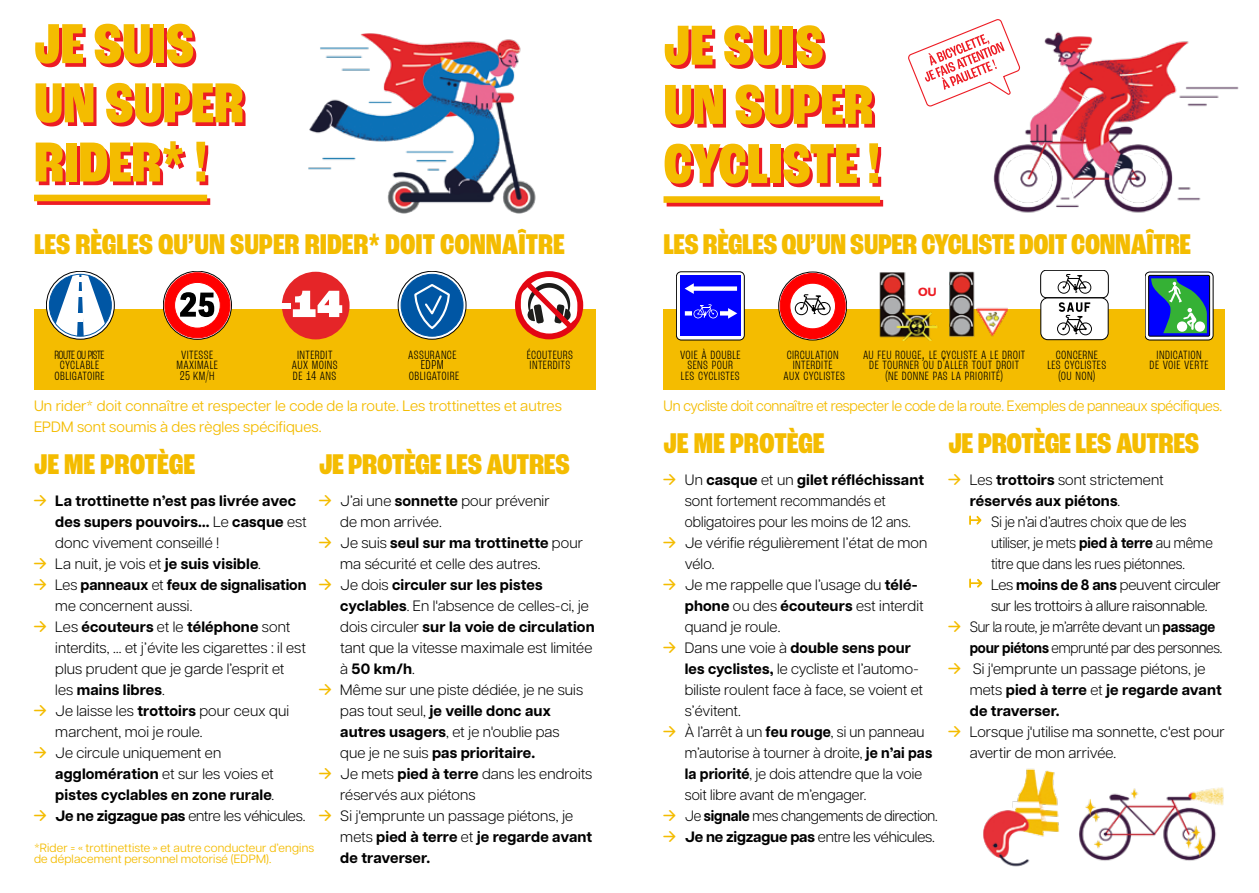
<style>
.page{position:relative;width:1259px;height:893px;background:#fff}
.page>*{position:absolute;margin:0;border:0;box-sizing:border-box;transform-origin:0 0}
.t1{font:800 condensed 59.25px/59.2px "Roc Grotesk";color:#f4bc00}
.t2{font:800 condensed 30px "Roc Grotesk";letter-spacing:-.01em;color:#f4bc00}
.t3{font:300 15px/21px "Articulat CF";letter-spacing:.005em;color:#000}
.t4{font:15px "Articulat CF";letter-spacing:-.01em;color:#f4bc00}
.t5{font:300 15px "Articulat CF";letter-spacing:.005em;color:#000;scale:.93 1}
.t6{font:700 15px/21px "Articulat CF";letter-spacing:.01em;color:#000}
.t7{font:15px "Articulat CF";letter-spacing:-.01em;color:#f4bc00;scale:.95 1}
.t8{font:300 15px "Articulat CF";letter-spacing:-.015em;color:#000}
.t9{font:300 15px "Articulat CF";letter-spacing:-.02em;color:#000;scale:.92 1}
.t10{font:300 15px "Articulat CF";letter-spacing:-.015em;color:#000;scale:.92 1}
.t11{font:300 condensed 13.5px "Roc Grotesk";color:#000}
.t12{font:300 condensed 12.6px/10.5px "Roc Grotesk";letter-spacing:.03em;color:#000;text-align:center}
.t13{font:700 12.6px "Roc Grotesk";color:#ed1c24}
.t14{font:12px/10.5px "Articulat CF";letter-spacing:.015em;color:#f4bc00}
.s1{font-size:13.5px}
.s2{font-size:18px}
.s3{font-weight:700}
.s4{font-weight:300}
</style>
<div class="page">
<div style="left:34px;top:309px;width:561px;height:81px;background:#f4bc00"></div>
<div style="left:666px;top:200px;width:217px;height:6px;background:#ed1c24"></div>
<div style="left:663px;top:196px;width:217px;height:7px;background:#f4bc00"></div>
<svg style="left:37px;top:198px;width:173px;height:7px"></svg>
<div style="left:34px;top:195px;width:173px;height:6px;background:#f4bc00"></div>
<svg style="left:163px;top:271px;width:68px;height:68px"></svg>
<div style="left:163px;top:271px;width:68px;height:68px;border:1px solid #000;border-radius:50%"></div>
<div style="left:165px;top:273px;width:65px;height:65px;background:#f00;border-radius:50%"></div>
<div style="left:165px;top:273px;width:65px;height:65px;border:1px solid #f00;border-radius:50%"></div>
<div style="left:175px;top:282px;width:45px;height:46px;background:#fff;border-radius:50%"></div>
<div style="left:174px;top:282px;width:46px;height:46px;border:1px solid #f00;border-radius:50%"></div>
<svg style="left:180px;top:292px;width:34px;height:25px"></svg>
<svg style="left:398px;top:271px;width:68px;height:68px"></svg>
<div style="left:398px;top:271px;width:68px;height:68px;border:1px solid #000;border-radius:50%"></div>
<div style="left:401px;top:274px;width:62px;height:62px;background:#0056a4;border-radius:50%"></div>
<div style="left:401px;top:274px;width:62px;height:62px;border:1px solid #0056a4;border-radius:50%"></div>
<svg style="left:413px;top:284px;width:38px;height:47px"></svg>
<svg style="left:515px;top:271px;width:68px;height:68px"></svg>
<svg style="left:46px;top:271px;width:68px;height:68px"></svg>
<div style="left:46px;top:271px;width:68px;height:68px;border:1px solid #000;border-radius:50%"></div>
<div style="left:49px;top:274px;width:62px;height:62px;background:#0056a4;border-radius:50%"></div>
<svg style="left:55px;top:273px;width:51px;height:64px"></svg>
<div style="left:77px;top:313px;width:6px;height:8px;background:#fff"></div>
<div style="left:663px;top:309px;width:562px;height:81px;background:#f4bc00"></div>
<svg style="left:676px;top:272px;width:68px;height:68px;background:#4242f7"></svg>
<svg style="left:778px;top:272px;width:68px;height:68px"></svg>
<div style="left:778px;top:272px;width:69px;height:68px;border:1px solid #000;border-radius:50%"></div>
<div style="left:780px;top:273px;width:65px;height:66px;background:#f00;border-radius:50%"></div>
<div style="left:780px;top:273px;width:65px;height:66px;border:1px solid #f00;border-radius:50%"></div>
<div style="left:790px;top:283px;width:45px;height:46px;background:#fff;border-radius:50%"></div>
<div style="left:790px;top:283px;width:45px;height:46px;border:1px solid #f00;border-radius:50%"></div>
<svg style="left:795px;top:294px;width:35px;height:21px"></svg>
<svg style="left:1145px;top:272px;width:68px;height:68px;background:#4a75a3"></svg>
<div style="left:1040px;top:298px;width:68px;height:42px;background:#fff;border-radius:7px"></div>
<div style="left:1040px;top:297px;width:68px;height:43px;border:1px solid #000;border-radius:7px"></div>
<svg style="left:1040px;top:270px;width:68px;height:65px"></svg>
<img style="left:880px;top:272px;width:58px;height:68px">
<img style="left:949px;top:272px;width:58px;height:65px">
<svg style="left:908px;top:31px;width:60px;height:76px"></svg>
<div style="left:282px;top:272px;width:67px;height:67px;background:#e52528;border-radius:50%"></div>
<div style="left:280px;top:303px;width:10px;height:6px;background:#fff"></div>
<svg style="left:293px;top:291px;width:49px;height:26px"></svg>
<img style="left:968px;top:19px;width:271px;height:194px">
<img style="left:308px;top:33px;width:228px;height:180px">
<img style="left:983px;top:768px;width:241px;height:99px">
<h1 class="t1" style="left:34px;top:16px;width:211px">JE SUIS<br>UN SUPER<br>RIDER* !</h1>
<h1 class="t1" style="left:663px;top:17px;width:218px">JE SUIS<br>UN SUPER<br>CYCLISTE !</h1>
<h2 class="t2" style="left:34px;top:226px;width:532px">LES RÈGLES QU’UN SUPER RIDER* DOIT CONNAÎTRE</h2>
<h2 class="t2" style="left:663px;top:226px;width:529px">LES RÈGLES QU’UN SUPER CYCLISTE DOIT CONNAÎTRE</h2>
<p class="t13" style="left:918px;top:284px;width:20px">ou</p>
<p class="t12" style="left:54px;top:349px;width:52px">ROUTE OU PISTE<br>CYCLABLE<br>OBLIGATOIRE</p>
<p class="t12" style="left:176px;top:349px;width:43px">VITESSE<br>MAXIMALE<br><span class="s1">25</span> KM<span class="s1">/</span>H</p>
<p class="t12" style="left:292px;top:349px;width:47px">INTERDIT<br>AUX MOINS<br>DE <span class="s1">14</span> ANS</p>
<p class="t12" style="left:408px;top:349px;width:50px">ASSURANCE</p>
<p class="t11" style="left:421px;top:357px;width:7px">EDPM</p>
<p class="t12" style="left:409px;top:370px;width:52px">OBLIGATOIRE</p>
<p class="t12" style="left:527px;top:349px;width:48px;text-align:left">ÉCOUTEURS<br>INTERDITS</p>
<p class="t12" style="left:680px;top:349px;width:62px">VOIE À DOUBLE<br>SENS POUR<br>LES CYCLISTES</p>
<p class="t12" style="left:783px;top:349px;width:63px">CIRCULATION<br>INTERDITE<br>AUX CYCLISTES</p>
<p class="t12" style="left:1047px;top:349px;width:60px">CONCERNE<br>LES CYCLISTES <span class="s1">(</span>OU NON<span class="s1">)</span></p>
<p class="t12" style="left:1149px;top:349px;width:61px">INDICATION<br>DE VOIE VERTE</p>
<p class="t12" style="left:863px;top:349px;width:164px">AU FEU ROUGE<span class="s2">,</span> LE CYCLISTE A LE DROIT<br>DE TOURNER OU D<span class="s2">'</span>ALLER TOUT DROIT <span class="s1">(</span>NE DONNE PAS LA PRIORITÉ<span class="s1">)</span></p>
<p class="t4" style="left:34px;top:395px;width:529px">Un rider* doit connaître et respecter le code de la route. Les trottinettes et autres</p>
<p class="t7" style="left:663px;top:395px;width:589px">Un cycliste doit connaître et respecter le code de la route. Exemples de panneaux spécifiques.</p>
<p class="t4" style="left:34px;top:416px;width:289px">EPDM sont soumis à des règles spécifiques.</p>
<h2 class="t2" style="left:663px;top:425px;width:163px">JE ME PROTÈGE</h2>
<p class="t3" style="left:685px;top:468px;width:254px">Un <span class="s3">casque</span> et un <span class="s3">gilet réfléchissant </span>sont fortement recommandés et obligatoires pour les moins de 12 ans.<br>Je vérifie régulièrement l’état de mon vélo.<br>Je me rappelle que l’usage du <span class="s3">télé&shy;phone</span> ou des <span class="s3">écouteurs</span> est interdit quand je roule.<br>Dans une voie à <span class="s3">double sens pour<br>les cyclistes,</span> le cycliste et l’automo&shy;biliste roulent face à face, se voient et s’évitent.<br>À l’arrêt à un <span class="s3">feu rouge</span>, si un panneau m’autorise à tourner à droite, <span class="s3">je n’ai pas la priorité</span>, je dois attendre que la voie soit libre avant de m’engager.<br>Je <span class="s3">signale</span> mes changements de direction.<br><span class="s3">Je ne zigzague pas</span> entre les véhicules.</p>
<h2 class="t2" style="left:948px;top:425px;width:252px">JE PROTÈGE LES AUTRES</h2>
<p class="t6" style="left:969px;top:468px;width:195px"><span class="s4">Les</span> trottoirs <span class="s4">sont strictement </span>réservés aux piétons<span class="s4">.</span></p>
<p class="t5" style="left:991px;top:511px;width:212px">Si je n’ai d’autres choix que de les</p>
<p class="t5" style="left:991px;top:532px;width:240px">utiliser, je mets <span class="s3">pied à terre</span> au même</p>
<p class="t5" style="left:991px;top:553px;width:210px">titre que dans les rues piétonnes.</p>
<p class="t8" style="left:991px;top:574px;width:231px">Les <span class="s3">moins de 8 ans</span> peuvent circuler</p>
<p class="t8" style="left:991px;top:595px;width:218px">sur les trottoirs à allure raisonnable.</p>
<p class="t9" style="left:969px;top:616px;width:268px">Sur la route, je m’arrête devant un <span class="s3">passage</span></p>
<p class="t10" style="left:969px;top:637px;width:276px"><span class="s3">pour piétons</span> emprunté par des personnes.</p>
<p class="t3" style="left:972px;top:657px;width:234px">Si j'emprunte un passage piétons, je</p>
<p class="t6" style="left:969px;top:678px;width:253px"><span class="s4">mets</span> pied à terre <span class="s4">et</span> je regarde avant</p>
<p class="t6" style="left:969px;top:699px;width:91px">de traverser.</p>
<p class="t3" style="left:969px;top:720px;width:256px">Lorsque j'utilise ma sonnette, c'est pour avertir de mon arrivée.</p>
<h2 class="t2" style="left:34px;top:446px;width:163px">JE ME PROTÈGE</h2>
<p class="t3" style="left:55px;top:489px;width:253px"><span class="s3">La trottinette n’est pas livrée avec des supers pouvoirs…</span> Le <span class="s3">casque</span> est donc vivement conseillé !<br>La nuit, je vois et <span class="s3">je suis visible</span>.<br>Les <span class="s3">panneaux</span> et <span class="s3">feux de signalisation </span>me concernent aussi.<br>Les <span class="s3">écouteurs</span> et le <span class="s3">téléphone</span> sont interdits, … et j’évite les cigarettes : il est plus prudent que je garde l’esprit et<br>les <span class="s3">mains libres</span>.<br>Je laisse les <span class="s3">trottoirs</span> pour ceux qui marchent, moi je roule.<br>Je circule uniquement en <span class="s3">agglomération</span> et sur les voies et <span class="s3">pistes cyclables en zone rurale</span>.<br><span class="s3">Je ne zigzague pas</span> entre les véhicules.</p>
<h2 class="t2" style="left:319px;top:446px;width:252px">JE PROTÈGE LES AUTRES</h2>
<p class="t3" style="left:340px;top:489px;width:256px">J’ai une <span class="s3">sonnette</span> pour prévenir<br>de mon arrivée.<br>Je suis <span class="s3">seul sur ma trottinette</span> pour ma sécurité et celle des autres.<br>Je dois <span class="s3">circuler sur les pistes cyclables</span>. En l'absence de celles-ci, je dois circuler <span class="s3">sur la voie de circulation </span>tant que la vitesse maximale est limitée à <span class="s3">50 km/h</span>.<br>Même sur une piste dédiée, je ne suis pas tout seul, <span class="s3">je veille donc aux autres usagers</span>, et je n'oublie pas<br>que je ne suis <span class="s3">pas prioritaire.<br></span>Je mets <span class="s3">pied à terre</span> dans les endroits réservés aux piétons<br>Si j'emprunte un passage piétons, je mets <span class="s3">pied à terre</span> et <span class="s3">je regarde avant de traverser.</span></p>
<p class="t14" style="left:34px;top:842px;width:282px">*Rider = « trottinettiste » et autre conducteur d’engins de déplacement personnel motorisé (EDPM).</p>
</div>
